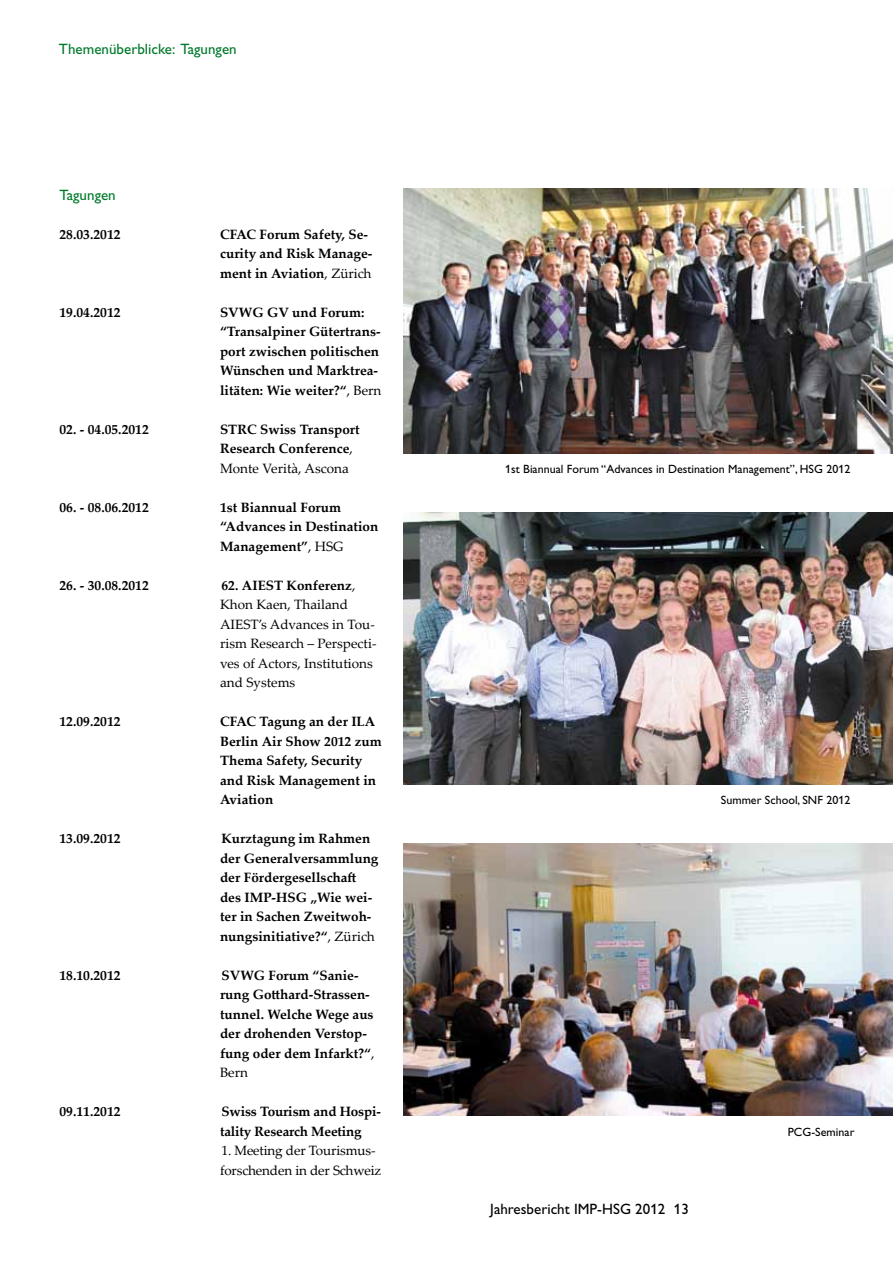
<style>
.page{position:relative;width:893px;height:1263px;background:#fff}
.page>*{position:absolute;margin:0;border:0;box-sizing:border-box;transform-origin:0 0}
.t1{font:15px "Gill Alt One";color:#00792c}
.t2{font:15px "Gill Alt One";color:#000}
.t3{font:700 13.5px/19.5px "Palatino Linotype";color:#000}
.t4{font:13.5px/19.5px "Palatino Linotype";color:#000}
.t5{font:12px "Gill Alt One";color:#000}
.s1{font-weight:400}
.s2{font-weight:700}
</style>
<div class="page">
<img style="left:404px;top:513px;width:489px;height:272px">
<img style="left:404px;top:843px;width:489px;height:272px">
<img style="left:404px;top:189px;width:489px;height:264px">
<p class="t1" style="left:59px;top:40px;width:179px">Themenüberblicke: Tagungen</p>
<p class="t1" style="left:60px;top:186px;width:58px">Tagungen</p>
<p class="t3" style="left:60px;top:224px;width:62px">28.03.2012</p>
<p class="t3" style="left:220px;top:224px;width:154px">CFAC Forum Safety, Se&shy;curity and Risk Manage&shy;ment in Aviation<span class="s1">, Zürich</span></p>
<p class="t3" style="left:60px;top:302px;width:62px">19.04.2012</p>
<p class="t3" style="left:220px;top:302px;width:163px">SVWG GV und Forum: “Transalpiner Gütertrans&shy;port zwischen politischen<br>Wünschen und Marktrea&shy;litäten: Wie weiter?“<span class="s1">, Bern</span></p>
<p class="t3" style="left:60px;top:419px;width:91px">02. - 04.05.2012</p>
<p class="t3" style="left:220px;top:419px;width:141px">STRC Swiss Transport<br>Research Conference<span class="s1">,<br>Monte Verità, Ascona</span></p>
<p class="t3" style="left:60px;top:497px;width:91px">06. - 08.06.2012</p>
<p class="t3" style="left:220px;top:497px;width:160px">1st Biannual Forum “Advances in Destination<br>Management”<span class="s1">, HSG</span></p>
<p class="t3" style="left:60px;top:575px;width:91px">26. - 30.08.2012</p>
<p class="t4" style="left:220px;top:575px;width:158px"><span class="s2">62. AIEST Konferenz</span>,<br>Khon Kaen, Thailand<br>AIEST’s Advances in Tou&shy;rism Research – Perspecti&shy;ves of Actors, Institutions and Systems</p>
<p class="t3" style="left:60px;top:711px;width:62px">12.09.2012</p>
<p class="t3" style="left:220px;top:711px;width:163px">CFAC Tagung an der ILA<br>Berlin Air Show 2012 zum<br>Thema Safety, Security and Risk Management in<br>Aviation</p>
<p class="t3" style="left:60px;top:828px;width:62px">13.09.2012</p>
<p class="t3" style="left:220px;top:828px;width:160px">Kurztagung im Rahmen der Generalversammlung der Fördergesellschaft des IMP-HSG „Wie wei&shy;ter in Sachen Zweitwoh&shy;nungsinitiative?“<span class="s1">, Zürich</span></p>
<p class="t3" style="left:60px;top:965px;width:62px">18.10.2012</p>
<p class="t3" style="left:220px;top:965px;width:156px">SVWG Forum “Sanie&shy;rung Gotthard-Strassen&shy;tunnel. Welche Wege aus der drohenden Verstop&shy;fung oder dem Infarkt?“<span class="s1">,<br>Bern</span></p>
<p class="t3" style="left:60px;top:1101px;width:62px">09.11.2012</p>
<p class="t3" style="left:220px;top:1101px;width:162px">Swiss Tourism and Hospi&shy;tality Research Meeting</p>
<p class="t4" style="left:220px;top:1140px;width:163px">1. Meeting der Tourismus&shy;forschenden in der Schweiz</p>
<p class="t5" style="left:505px;top:462px;width:347px">1st Biannual Forum “Advances in Destination Management”, HSG 2012</p>
<p class="t5" style="left:721px;top:793px;width:131px">Summer School, SNF 2012</p>
<p class="t2" style="left:490px;top:1200px;width:200px">Jahresbericht IMP-HSG 2012 13</p>
<p class="t5" style="left:788px;top:1125px;width:68px">PCG-Seminar</p>
</div>
